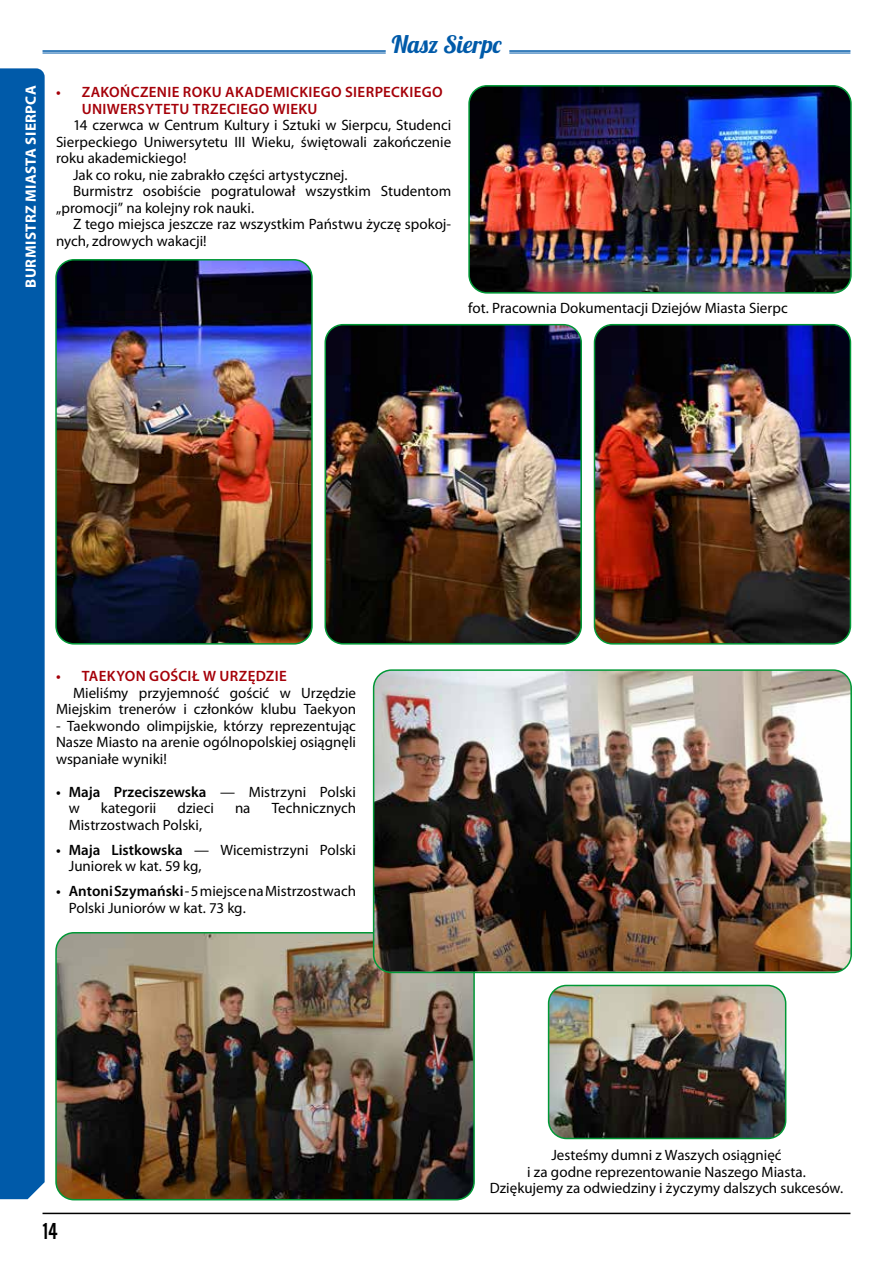
<style>
.page{position:relative;width:893px;height:1263px;background:#fff}
.page>*{position:absolute;margin:0;border:0;box-sizing:border-box;transform-origin:0 0}
.t1{font:24px "Lobster 1.4";color:#005aa9}
.t2{font:18px "Oswald";color:#000}
.t3{font:15px/16.5px "Myriad Pro";color:#000}
.t4{font:600 15px/16.5px "Myriad Pro";letter-spacing:.025em;color:#a50009}
.t5{font:600 15px/16.5px "Myriad Pro";color:#000}
.t6{font:700 15px "Myriad Pro";letter-spacing:.025em;color:#fff}
.s1{font-weight:400}
.s2{font-weight:600}
</style>
<div class="page">
<div style="left:0;top:68px;width:45px;height:1131px;background:#005aa9"></div>
<img style="left:327px;top:325px;width:254px;height:317px">
<div style="left:324px;top:324px;width:258px;height:321px;border:2px solid #009836;border-radius:18px"></div>
<img style="left:58px;top:262px;width:252px;height:380px">
<div style="left:55px;top:259px;width:258px;height:386px;border:2px solid #009836;border-radius:18px"></div>
<img style="left:594px;top:325px;width:256px;height:317px">
<div style="left:594px;top:324px;width:257px;height:321px;border:2px solid #009836;border-radius:18px"></div>
<img style="left:471px;top:88px;width:378px;height:203px">
<div style="left:468px;top:85px;width:384px;height:209px;border:2px solid #009836;border-radius:18px"></div>
<img style="left:56px;top:935px;width:418px;height:265px">
<div style="left:55px;top:932px;width:420px;height:268px;border:2px solid #009836;border-radius:18px"></div>
<img style="left:549px;top:985px;width:237px;height:153px">
<div style="left:548px;top:985px;width:238px;height:154px;border:2px solid #009836;border-radius:18px"></div>
<img style="left:374px;top:672px;width:477px;height:300px">
<div style="left:373px;top:669px;width:479px;height:304px;border:2px solid #009836;border-radius:18px"></div>
<hr style="left:43px;top:50px;width:343px;height:2px;background:#005aa9">
<hr style="left:43px;top:53px;width:343px;height:1px;background:#005aa9">
<hr style="left:509px;top:50px;width:341px;height:2px;background:#005aa9">
<hr style="left:509px;top:53px;width:341px;height:1px;background:#005aa9">
<hr style="left:43px;top:1213px;width:807px;height:1px;background:#000">
<h1 class="t1" style="left:392px;top:29px;width:111px">Nasz Sierpc</h1>
<p class="t6" style="left:21px;top:288px;width:204px;rotate:-90deg">BURMISTRZ MIASTA SIERPCA</p>
<p class="t4" style="left:82px;top:83px;width:362px;text-indent:-26px">• ZAKOŃCZENIE ROKU AKADEMICKIEGO SIERPECKIEGO<br>UNIWERSYTETU TRZECIEGO WIEKU</p>
<p class="t3" style="left:73px;top:117px;width:380px">14 czerwca w Centrum Kultury i Sztuki w Sierpcu, Studenci</p>
<p class="t3" style="left:56px;top:133px;width:397px">Sierpeckiego Uniwersytetu III Wieku, świętowali zakończenie</p>
<p class="t3" style="left:56px;top:150px;width:132px">roku akademickiego!</p>
<p class="t3" style="left:73px;top:166px;width:276px">Jak co roku, nie zabrakło części artystycznej.</p>
<p class="t3" style="left:73px;top:183px;width:380px">Burmistrz osobiście pogratulował wszystkim Studentom</p>
<p class="t3" style="left:56px;top:199px;width:200px">„promocji” na kolejny rok nauki.</p>
<p class="t3" style="left:73px;top:216px;width:380px">Z tego miejsca jeszcze raz wszystkim Państwu życzę spokoj-</p>
<p class="t3" style="left:56px;top:232px;width:152px">nych, zdrowych wakacji!</p>
<p class="t3" style="left:468px;top:299px;width:321px">fot. Pracownia Dokumentacji Dziejów Miasta Sierpc</p>
<p class="t4" style="left:56px;top:668px;width:232px">• TAEKYON GOŚCIŁ W URZĘDZIE</p>
<p class="t3" style="left:56px;top:684px;width:301px;text-align:right">Mieliśmy przyjemność gościć w Urzędzie<br>Miejskim trenerów i członków klubu Taekyon</p>
<p class="t3" style="left:56px;top:717px;width:302px;text-align:justify">- Taekwondo olimpijskie, którzy reprezentując Nasze Miasto na arenie ogólnopolskiej osiągnęli wspaniałe wyniki!</p>
<p class="t5" style="left:69px;top:783px;width:289px;text-indent:-13px">• Maja Przeciszewska <span class="s1">— Mistrzyni Polski w</span></p>
<p class="t3" style="left:101px;top:800px;width:57px">kategorii</p>
<p class="t3" style="left:178px;top:800px;width:38px">dzieci</p>
<p class="t3" style="left:235px;top:800px;width:17px">na</p>
<p class="t3" style="left:272px;top:800px;width:86px">Technicznych</p>
<p class="t3" style="left:69px;top:816px;width:135px">Mistrzostwach Polski,</p>
<p class="t3" style="left:69px;top:841px;width:289px;text-indent:-13px"><span class="s2">• Maja Listkowska</span> — Wicemistrzyni Polski<br>Juniorek w kat. 59 kg,</p>
<p class="t3" style="left:69px;top:883px;width:289px;text-indent:-13px"><span class="s2">• Antoni Szymański</span> - 5 miejsce na Mistrzostwach<br>Polski Juniorów w kat. 73 kg.</p>
<p class="t2" style="left:43px;top:1218px;width:17px">14</p>
<p class="t3" style="left:490px;top:1147px;width:355px;text-align:center">Jesteśmy dumni z Waszych osiągnięć<br>i za godne reprezentowanie Naszego Miasta.<br>Dziękujemy za odwiedziny i życzymy dalszych sukcesów.</p>
</div>
